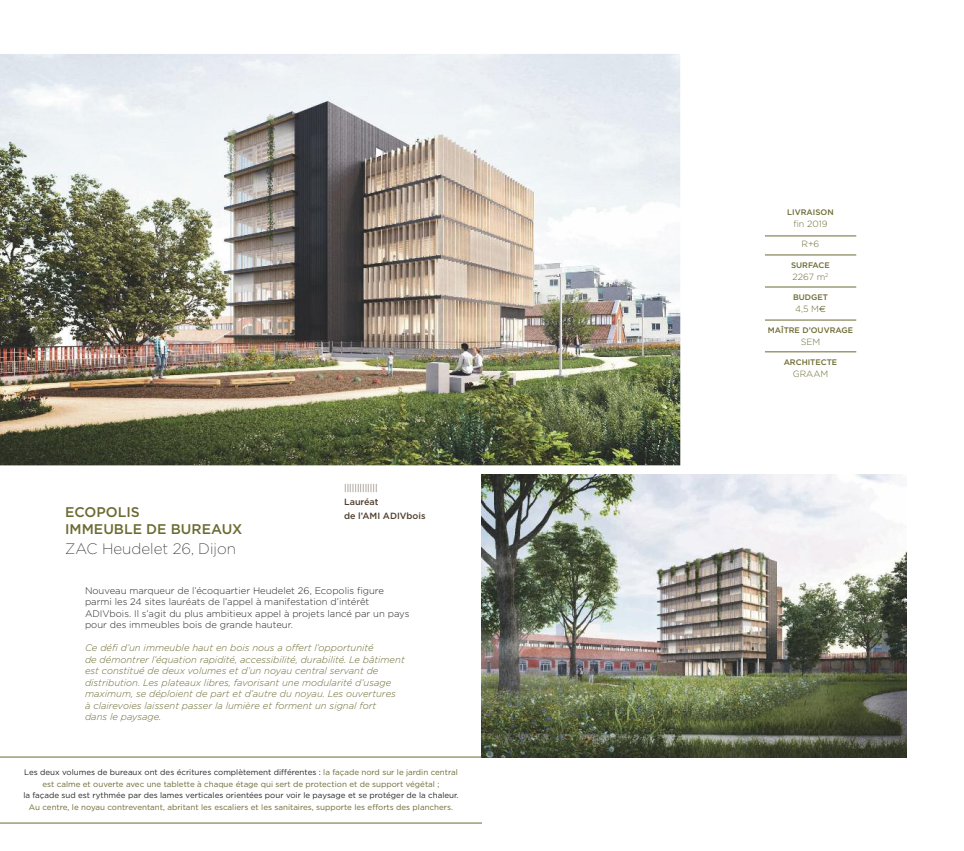
<style>
.page{position:relative;width:964px;height:851px;background:#fff}
.page>*{position:absolute;margin:0;border:0;box-sizing:border-box;transform-origin:0 0}
.t1{font:200 15.1px "Gotham";color:#272526}
.t2{font:500 14px/17px "Gotham";color:#6b6a32}
.t3{font:italic 300 9.5px/11.5px "Gotham";color:#6b6a32}
.t4{font:300 9.5px/11.5px "Gotham";color:#272526}
.t5{font:300 9px "Gotham";color:#6b6a32}
.t6{font:500 9px/14px "Gotham";color:#4e3e2d}
.t7{font:300 9px "Gotham";color:#4e3e2d}
.t8{font:8px/11.6px "Gotham";color:#6b6a32;text-align:center}
.t9{font:8px "Gotham";color:#272526}
.t10{font:500 8px "Gotham";color:#6b6a32}
.s1{color:#272526}
.s2{font-family:"Euro Sans";font-weight:400}
</style>
<div class="page">
<img style="left:0;top:54px;width:680px;height:411px">
<img style="left:482px;top:474px;width:425px;height:283px">
<hr style="left:0;top:756px;width:482px;height:1px;background:#6b6a32">
<hr style="left:0;top:822px;width:482px;height:1px;background:#6b6a32">
<hr style="left:765px;top:236px;width:91px;height:1px;background:#6b6a32">
<hr style="left:765px;top:255px;width:91px;height:1px;background:#6b6a32">
<hr style="left:765px;top:287px;width:91px;height:1px;background:#6b6a32">
<hr style="left:765px;top:320px;width:91px;height:1px;background:#6b6a32">
<hr style="left:765px;top:351px;width:91px;height:1px;background:#6b6a32">
<h2 class="t2" style="left:65px;top:505px;width:179px">ECOPOLIS<br>IMMEUBLE DE BUREAUX</h2>
<h1 class="t1" style="left:65px;top:543px;width:172px">ZAC Heudelet 26, Dijon</h1>
<p class="t7" style="left:344px;top:484px;width:35px">|||||||||||||</p>
<p class="t6" style="left:344px;top:495px;width:83px">Lauréat<br>de l’AMI ADIVbois</p>
<p class="t4" style="left:85px;top:585px;width:326px">Nouveau marqueur de l’écoquartier Heudelet 26, Ecopolis figure parmi les 24 sites lauréats de l’appel à manifestation d’intérêt ADIVbois. Il s’agit du plus ambitieux appel à projets lancé par un pays pour des immeubles bois de grande hauteur.</p>
<p class="t3" style="left:85px;top:642px;width:321px">Ce défi d’un immeuble haut en bois nous a offert l’opportunité<br>de démontrer l’équation rapidité, accessibilité, durabilité. Le bâtiment est constitué de deux volumes et d’un noyau central servant de distribution. Les plateaux libres, favorisant une modularité d’usage maximum, se déploient de part et d’autre du noyau. Les ouvertures<br>à clairevoies laissent passer la lumière et forment un signal fort<br>dans le paysage.</p>
<p class="t8" style="left:24px;top:767px;width:435px"><span class="s1">Les deux volumes de bureaux ont des écritures complètement différentes :</span> la façade nord sur le jardin central est calme et ouverte avec une tablette à chaque étage qui sert de protection et de support végétal ;</p>
<p class="t9" style="left:23px;top:792px;width:437px">la façade sud est rythmée par des lames verticales orientées pour voir le paysage et se protéger de la chaleur.</p>
<p class="t8" style="left:29px;top:801px;width:426px">au centre, le noyau contreventant, abritant les escaliers et les sanitaires, supporte les efforts des planchers.</p>
<p class="t10" style="left:787px;top:209px;width:48px">LIVRAISON</p>
<p class="t5" style="left:793px;top:220px;width:36px">fin 2019</p>
<p class="t5" style="left:801px;top:241px;width:19px">R+6</p>
<p class="t10" style="left:791px;top:262px;width:40px">SURFACE</p>
<p class="t5" style="left:792px;top:273px;width:37px">2267 m<sup>2</sup></p>
<p class="t10" style="left:793px;top:295px;width:36px">BUDGET</p>
<p class="t5" style="left:795px;top:306px;width:32px">4,5 M<span class="s2">€</span></p>
<p class="t10" style="left:768px;top:327px;width:87px">MAÎTRE D’OUVRAGE</p>
<p class="t5" style="left:801px;top:338px;width:21px">SEM</p>
<p class="t10" style="left:783px;top:360px;width:55px">ARCHITECTE</p>
<p class="t5" style="left:793px;top:371px;width:37px">GRAAM</p>
</div>
